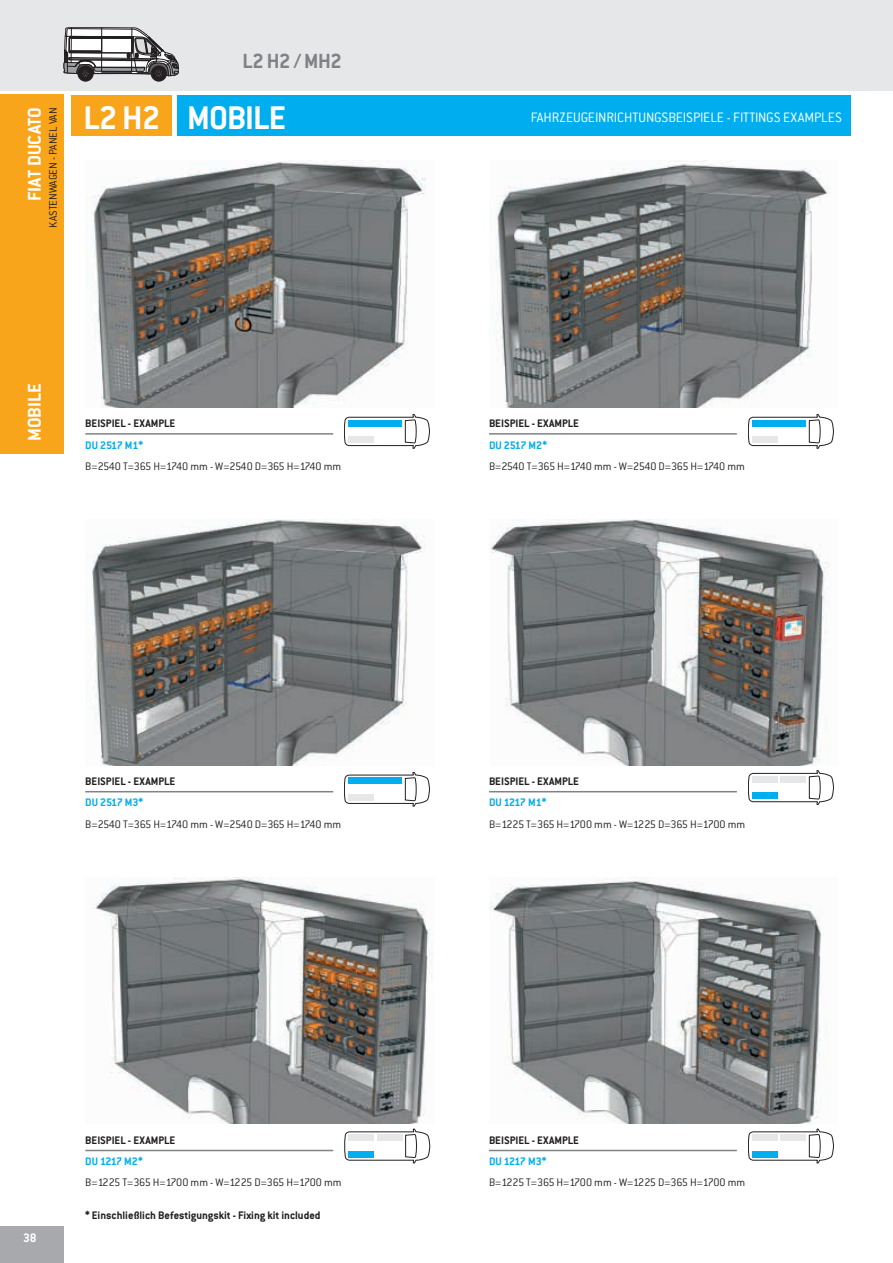
<style>
.page{position:relative;width:893px;height:1263px;background:#fff}
.page>*{position:absolute;margin:0;border:0;box-sizing:border-box;transform-origin:0 0}
.t1{font:700 36px "Conduit ITC Pro";letter-spacing:-.025em;color:#fff}
.t2{font:700 22.5px "Conduit ITC Pro";letter-spacing:-.02em;color:#808285}
.t3{font:700 20.25px "Conduit ITC Pro";color:#fff}
.t4{font:300 15px "Conduit ITC Pro";color:#fff}
.t5{font:700 13.5px "Conduit ITC Pro";color:#fff}
.t6{font:300 12px "Conduit ITC Pro";letter-spacing:-.035em;color:#231f20}
.t7{font:700 12px "Conduit ITC Pro";color:#231f20}
.t8{font:700 12px "Conduit ITC Pro";letter-spacing:-.04em;color:#00aeef}
.t9{font:300 12px "Conduit ITC Pro";color:#231f20}
</style>
<div class="page">
<div style="left:0;top:0;width:893px;height:90px;background:#e6e7e9"></div>
<div style="left:0;top:1226px;width:64px;height:37px;background:#a8a9ad"></div>
<div style="left:0;top:95px;width:64px;height:359px;background:#f9a51b"></div>
<div style="left:177px;top:96px;width:673px;height:40px;background:#00aeef"></div>
<div style="left:71px;top:96px;width:101px;height:40px;background:#f9a51b"></div>
<svg style="left:344px;top:414px;width:86px;height:35px"></svg>
<div style="left:348px;top:420px;width:54px;height:6px;background:#00aeef"></div>
<div style="left:348px;top:437px;width:26px;height:6px;background:#e6e7e9"></div>
<svg style="left:344px;top:772px;width:86px;height:34px"></svg>
<div style="left:348px;top:778px;width:54px;height:6px;background:#00aeef"></div>
<div style="left:348px;top:794px;width:26px;height:7px;background:#e6e7e9"></div>
<svg style="left:748px;top:414px;width:86px;height:35px"></svg>
<div style="left:752px;top:420px;width:54px;height:6px;background:#00aeef"></div>
<div style="left:752px;top:437px;width:26px;height:6px;background:#e6e7e9"></div>
<svg style="left:748px;top:1129px;width:86px;height:34px"></svg>
<div style="left:780px;top:1134px;width:26px;height:7px;background:#e6e7e9"></div>
<div style="left:752px;top:1134px;width:26px;height:7px;background:#e6e7e9"></div>
<div style="left:752px;top:1151px;width:26px;height:6px;background:#00aeef"></div>
<svg style="left:344px;top:1129px;width:86px;height:34px"></svg>
<div style="left:377px;top:1134px;width:25px;height:7px;background:#e6e7e9"></div>
<div style="left:349px;top:1134px;width:25px;height:7px;background:#e6e7e9"></div>
<div style="left:349px;top:1151px;width:25px;height:6px;background:#00aeef"></div>
<svg style="left:748px;top:770px;width:86px;height:35px"></svg>
<div style="left:780px;top:776px;width:26px;height:6px;background:#e6e7e9"></div>
<div style="left:752px;top:776px;width:26px;height:6px;background:#e6e7e9"></div>
<div style="left:752px;top:793px;width:26px;height:6px;background:#00aeef"></div>
<svg style="left:64px;top:27px;width:115px;height:54px"></svg>
<img style="left:92px;top:877px;width:341px;height:247px">
<img style="left:92px;top:519px;width:334px;height:247px">
<img style="left:92px;top:161px;width:334px;height:246px">
<img style="left:489px;top:877px;width:332px;height:247px">
<img style="left:489px;top:519px;width:340px;height:247px">
<img style="left:496px;top:161px;width:334px;height:246px">
<hr style="left:489px;top:433px;width:248px;height:2px;background:#808285">
<hr style="left:489px;top:791px;width:248px;height:1px;background:#808285">
<hr style="left:489px;top:1150px;width:248px;height:1px;background:#808285">
<hr style="left:85px;top:433px;width:248px;height:2px;background:#808285">
<hr style="left:85px;top:791px;width:248px;height:1px;background:#808285">
<hr style="left:85px;top:1150px;width:248px;height:1px;background:#808285">
<h2 class="t2" style="left:243px;top:48px;width:101px">L2 H2 / MH2</h2>
<h3 class="t3" style="left:23px;top:201px;width:95px;rotate:-90deg">FIAT DUCATO</h3>
<h1 class="t1" style="left:83px;top:96px;width:204px">L2 H2 MOBILE</h1>
<p class="t9" style="left:47px;top:228px;width:122px;rotate:-90deg">KASTENWAGEN - PANEL VAN</p>
<p class="t4" style="left:531px;top:109px;width:313px">FAHRZEUGEINRICHTUNGSBEISPIELE - FITTINGS EXAMPLES</p>
<h3 class="t3" style="left:23px;top:441px;width:59px;rotate:-90deg">MOBILE</h3>
<p class="t7" style="left:85px;top:417px;width:91px">BEISPIEL - EXAMPLE</p>
<p class="t8" style="left:85px;top:438px;width:59px">DU 2517 M1*</p>
<p class="t6" style="left:85px;top:460px;width:257px">B=2540 T=365 H=1740 mm - W=2540 D=365 H=1740 mm</p>
<p class="t7" style="left:489px;top:417px;width:91px">BEISPIEL - EXAMPLE</p>
<p class="t8" style="left:489px;top:438px;width:59px">DU 2517 M2*</p>
<p class="t6" style="left:489px;top:460px;width:257px">B=2540 T=365 H=1740 mm - W=2540 D=365 H=1740 mm</p>
<p class="t7" style="left:85px;top:774px;width:91px">BEISPIEL - EXAMPLE</p>
<p class="t7" style="left:489px;top:774px;width:91px">BEISPIEL - EXAMPLE</p>
<p class="t8" style="left:85px;top:796px;width:59px">DU 2517 M3*</p>
<p class="t8" style="left:489px;top:796px;width:59px">DU 1217 M1*</p>
<p class="t6" style="left:85px;top:817px;width:257px">B=2540 T=365 H=1740 mm - W=2540 D=365 H=1740 mm</p>
<p class="t6" style="left:489px;top:817px;width:258px">B=1225 T=365 H=1700 mm - W=1225 D=365 H=1700 mm</p>
<p class="t5" style="left:23px;top:1229px;width:15px">38</p>
<p class="t7" style="left:85px;top:1133px;width:91px">BEISPIEL - EXAMPLE</p>
<p class="t8" style="left:85px;top:1154px;width:59px">DU 1217 M2*</p>
<p class="t6" style="left:85px;top:1176px;width:258px">B=1225 T=365 H=1700 mm - W=1225 D=365 H=1700 mm</p>
<p class="t7" style="left:85px;top:1209px;width:237px">* Einschließlich Befestigungskit - Fixing kit included</p>
<p class="t7" style="left:489px;top:1133px;width:91px">BEISPIEL - EXAMPLE</p>
<p class="t8" style="left:489px;top:1154px;width:59px">DU 1217 M3*</p>
<p class="t6" style="left:489px;top:1176px;width:258px">B=1225 T=365 H=1700 mm - W=1225 D=365 H=1700 mm</p>
</div>
